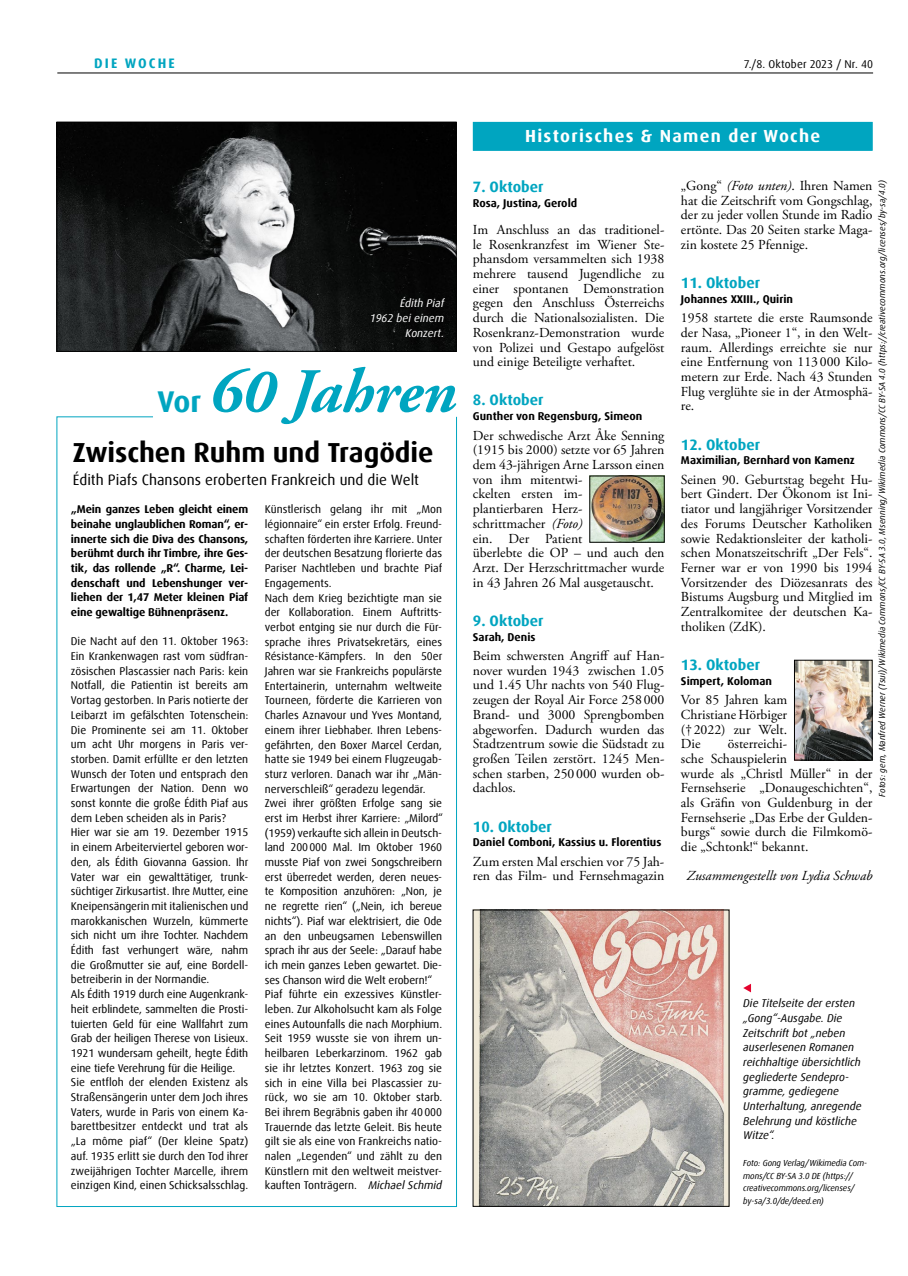
<style>
.page{position:relative;width:908px;height:1276px;background:#fff}
.page>*{position:absolute;margin:0;border:0;box-sizing:border-box;transform-origin:0 0}
.t1{font:italic 700 62.5px "Adobe Garamond Pro";color:#00a5c0}
.t2{font:700 27.5px "Dax Offc Pro";letter-spacing:-.005em;color:#000}
.t3{font:700 17.5px "Dax Offc Pro";letter-spacing:.075em;color:#fff}
.t4{font:700 15px "Dax Offc Pro";color:#00a5c0}
.t5{font:15px "Dax Offc Pro";color:#000}
.t6{font:13.75px/14.6px "Adobe Garamond Pro";color:#000;text-align:justify}
.t7{font:italic 13.75px "Adobe Garamond Pro";color:#000}
.t8{font:700 13.75px "Dax Offc Pro";letter-spacing:.15em;color:#00a5c0}
.t9{font:11.25px/14.8px "Dax Offc Pro";color:#000}
.t10{font:700 11.25px/14.8px "Dax Offc Pro";color:#000;text-align:justify}
.t11{font:italic 11.25px/14.8px "Dax Offc Pro";color:#000}
.t12{font:italic 11.25px/14.8px "Dax Offc Pro";color:#fff;text-align:right}
.t13{font:italic 8.75px/12.5px "Dax Offc Pro";letter-spacing:-.01em;color:#000}
.s1{font-family:"Dax Offc Pro";font-style:normal;font-size:30px}
.s2{font-style:italic}
</style>
<div class="page">
<svg style="left:56px;top:416px;width:401px;height:791px"></svg>
<img style="left:59px;top:124px;width:395px;height:225px">
<div style="left:57px;top:122px;width:399px;height:229px;border:1px solid #000"></div>
<img style="left:474px;top:912px;width:253px;height:292px">
<svg style="left:743px;top:984px;width:7px;height:8px"></svg>
<img style="left:591px;top:478px;width:71px;height:62px">
<img style="left:796px;top:662px;width:73px;height:96px">
<div style="left:794px;top:660px;width:77px;height:100px;border:1px solid #000"></div>
<div style="left:472px;top:122px;width:400px;height:29px;background:#00a5c0"></div>
<hr style="left:57px;top:73px;width:815px;height:1px;background:#000">
<p class="t8" style="left:94px;top:54px;width:82px">DIE WOCHE</p>
<p class="t9" style="left:743px;top:56px;width:131px">7./8. Oktober 2023 / Nr. 40</p>
<p class="t12" style="left:369px;top:296px;width:76px">Édith Piaf<br>1962 bei einem<br>Konzert.</p>
<h1 class="t1" style="left:157px;top:356px;width:300px"><span class="s1">Vor</span> 60 Jahren</h1>
<h2 class="t2" style="left:73px;top:435px;width:362px">Zwischen Ruhm und Tragödie</h2>
<h3 class="t5" style="left:73px;top:470px;width:347px">Édith Piafs Chansons eroberten Frankreich und die Welt</h3>
<p class="t10" style="left:71px;top:502px;width:179px">„Mein ganzes Leben gleicht einem beinahe unglaublichen Roman“, er&shy;innerte sich die Diva des Chansons, berühmt durch ihr Timbre, ihre Ges&shy;tik, das rollende „R“. Charme, Lei&shy;denschaft und Lebenshunger ver&shy;liehen der 1,47 Meter kleinen Piaf eine gewaltige Bühnenpräsenz.</p>
<p class="t9" style="left:71px;top:634px;width:179px">Die Nacht auf den 11. Oktober 1963:<br>Ein Krankenwagen rast vom südfran&shy;zösischen Plascassier nach Paris: kein Notfall, die Patientin ist bereits am Vortag gestorben. In Paris notierte der Leibarzt im gefälschten Totenschein:<br>Die Prominente sei am 11. Oktober um acht Uhr morgens in Paris ver&shy;storben. Damit erfüllte er den letzten Wunsch der Toten und entsprach den Erwartungen der Nation. Denn wo sonst konnte die große Édith Piaf aus dem Leben scheiden als in Paris?<br>Hier war sie am 19. Dezember 1915 in einem Arbeiterviertel geboren wor&shy;den, als Édith Giovanna Gassion. Ihr Vater war ein gewalttätiger, trunk&shy;süchtiger Zirkusartist. Ihre Mutter, eine Kneipensängerin mit italienischen und marokkanischen Wurzeln, kümmerte sich nicht um ihre Tochter. Nachdem Édith fast verhungert wäre, nahm die Großmutter sie auf, eine Bordell&shy;betreiberin in der Normandie.<br>Als Édith 1919 durch eine Augenkrank&shy;heit erblindete, sammelten die Prosti&shy;tuierten Geld für eine Wallfahrt zum Grab der heiligen Therese von Lisieux.<br>1921 wundersam geheilt, hegte Édith eine tiefe Verehrung für die Heilige.<br>Sie entfloh der elenden Existenz als Straßensängerin unter dem Joch ihres Vaters, wurde in Paris von einem Ka&shy;barettbesitzer entdeckt und trat als „La môme piaf“ (Der kleine Spatz) auf. 1935 erlitt sie durch den Tod ihrer zweijährigen Tochter Marcelle, ihrem einzigen Kind, einen Schicksalsschlag.</p>
<p class="t9" style="left:265px;top:502px;width:180px">Künstlerisch gelang ihr mit „Mon légionnaire“ ein erster Erfolg. Freund&shy;schaften förderten ihre Karriere. Unter der deutschen Besatzung florierte das Pariser Nachtleben und brachte Piaf Engagements.<br>Nach dem Krieg bezichtigte man sie der Kollaboration. Einem Auftritts&shy;verbot entging sie nur durch die Für&shy;sprache ihres Privatsekretärs, eines Résistance-Kämpfers. In den 50er Jahren war sie Frankreichs populärste Entertainerin, unternahm weltweite Tourneen, förderte die Karrieren von Charles Aznavour und Yves Montand, einem ihrer Liebhaber. Ihren Lebens&shy;gefährten, den Boxer Marcel Cerdan, hatte sie 1949 bei einem Flugzeugab&shy;sturz verloren. Danach war ihr „Män&shy;nerverschleiß“ geradezu legendär.<br>Zwei ihrer größten Erfolge sang sie erst im Herbst ihrer Karriere: „Milord“ (1959) verkaufte sich allein in Deutsch&shy;land 200000 Mal. Im Oktober 1960 musste Piaf von zwei Songschreibern erst überredet werden, deren neues&shy;te Komposition anzuhören: „Non, je ne regrette rien“ („Nein, ich bereue nichts“). Piaf war elektrisiert, die Ode an den unbeugsamen Lebenswillen sprach ihr aus der Seele: „Darauf habe ich mein ganzes Leben gewartet. Die&shy;ses Chanson wird die Welt erobern!“ Piaf führte ein exzessives Künstler&shy;leben. Zur Alkoholsucht kam als Folge eines Autounfalls die nach Morphium.<br>Seit 1959 wusste sie von ihrem un&shy;heilbaren Leberkarzinom. 1962 gab sie ihr letztes Konzert. 1963 zog sie sich in eine Villa bei Plascassier zu&shy;rück, wo sie am 10. Oktober starb.<br>Bei ihrem Begräbnis gaben ihr 40000<br>Trauernde das letzte Geleit. Bis heute gilt sie als eine von Frankreichs natio&shy;nalen „Legenden“ und zählt zu den Künstlern mit den weltweit meistver&shy;kauften Tonträgern. <span class="s2">Michael Schmid</span></p>
<h3 class="t3" style="left:525px;top:124px;width:297px">Historisches &amp; Namen der Woche</h3>
<h3 class="t4" style="left:472px;top:177px;width:72px">7. Oktober</h3>
<p class="t10" style="left:472px;top:195px;width:106px">Rosa, Justina, Gerold</p>
<p class="t6" style="left:472px;top:223px;width:193px">Im Anschluss an das traditionel&shy;le Rosenkranzfest im Wiener Ste&shy;phansdom versammelten sich 1938 mehrere tausend Jugendliche zu einer spontanen Demonstration gegen den Anschluss Österreichs durch die Nationalsozialisten. Die Rosenkranz-Demonstration wurde von Polizei und Gestapo aufgelöst und einige Beteiligte verhaftet.</p>
<h3 class="t4" style="left:472px;top:390px;width:72px">8. Oktober</h3>
<p class="t10" style="left:472px;top:409px;width:171px">Gunther von Regensburg, Simeon</p>
<p class="t6" style="left:472px;top:428px;width:193px;text-align:left">Der schwedische Arzt Åke Senning (1915 bis 2000) setzte vor 65 Jahren dem 43-jährigen Arne Larsson einen von ihm mitentwi-<br>ckelten ersten im-<br>plantierbaren Herz-<br>schrittmacher <span class="s2">(Foto)<br></span>ein. Der Patient<br>überlebte die OP – und auch den<br>Arzt. Der Herzschrittmacher wurde in 43 Jahren 26 Mal ausgetauscht.</p>
<h3 class="t4" style="left:472px;top:611px;width:72px">9. Oktober</h3>
<p class="t10" style="left:472px;top:629px;width:64px">Sarah, Denis</p>
<p class="t6" style="left:472px;top:649px;width:193px">Beim schwersten Angriff auf Han&shy;nover wurden 1943 zwischen 1.05 und 1.45 Uhr nachts von 540 Flug&shy;zeugen der Royal Air Force 258000<br>Brand- und 3000 Sprengbomben abgeworfen. Dadurch wurden das Stadtzentrum sowie die Südstadt zu großen Teilen zerstört. 1245 Men&shy;schen starben, 250 000 wurden ob&shy;dachlos.</p>
<h3 class="t4" style="left:472px;top:816px;width:81px">10. Oktober</h3>
<p class="t10" style="left:472px;top:835px;width:190px">Daniel Comboni, Kassius u. Florentius</p>
<p class="t6" style="left:472px;top:854px;width:193px">Zum ersten Mal erschien vor 75 Jah&shy;ren das Film- und Fernsehmagazin</p>
<p class="t6" style="left:680px;top:179px;width:193px">„Gong“ <span class="s2">(Foto unten)</span>. Ihren Namen hat die Zeitschrift vom Gongschlag, der zu jeder vollen Stunde im Radio ertönte. Das 20 Seiten starke Maga&shy;zin kostete 25 Pfennige.</p>
<h3 class="t4" style="left:680px;top:273px;width:81px">11. Oktober</h3>
<p class="t10" style="left:680px;top:291px;width:114px">Johannes XXIII., Quirin</p>
<p class="t6" style="left:680px;top:311px;width:193px">1958 startete die erste Raumsonde der Nasa, „Pioneer 1“, in den Welt&shy;raum. Allerdings erreichte sie nur eine Entfernung von 113 000 Kilo&shy;metern zur Erde. Nach 43 Stunden Flug verglühte sie in der Atmosphä&shy;re.</p>
<h3 class="t4" style="left:680px;top:435px;width:81px">12. Oktober</h3>
<p class="t10" style="left:680px;top:453px;width:175px">Maximilian, Bernhard von Kamenz</p>
<p class="t6" style="left:680px;top:472px;width:193px">Seinen 90. Geburtstag begeht Hu&shy;bert Gindert. Der Ökonom ist Ini&shy;tiator und langjähriger Vorsitzender des Forums Deutscher Katholiken sowie Redaktionsleiter der katholi&shy;schen Monatszeitschrift „Der Fels“.<br>Ferner war er von 1990 bis 1994<br>Vorsitzender des Diözesanrats des Bistums Augsburg und Mitglied im Zentralkomitee der deutschen Ka&shy;tholiken (ZdK).</p>
<h3 class="t4" style="left:680px;top:655px;width:81px">13. Oktober</h3>
<p class="t10" style="left:680px;top:673px;width:92px">Simpert, Koloman</p>
<p class="t6" style="left:680px;top:693px;width:108px">Vor 85 Jahren kam Christiane Hörbiger (†2022) zur Welt.<br>Die</p>
<p class="t13" style="left:875px;top:796px;width:618px;rotate:-90deg">Fotos: gem, Manfred Werner (Tsui)/Wikimedia Commons/CC BY-SA 3.0, Msenning/Wikimedia Commons/CC BY-SA 4.0 (https://creativecommons.org/licenses/by-sa/4.0)</p>
<p class="t6" style="left:680px;top:737px;width:193px;text-align:left;text-indent:47px">österreichi-<br>sche Schauspielerin<br>wurde als „Christl Müller“ in der<br>Fernsehserie „Donaugeschichten“, als Gräfin von Guldenburg in der<br>Fernsehserie „Das Erbe der Gulden&shy;burgs“ sowie durch die Filmkomö&shy;die „Schtonk!“ bekannt.</p>
<p class="t7" style="left:686px;top:868px;width:187px">Zusammengestellt von Lydia Schwab</p>
<p class="t11" style="left:743px;top:996px;width:120px">Die Titelseite der ersten „Gong“-Ausgabe. Die<br>Zeitschrift bot „neben auserlesenen Romanen reichhaltige übersichtlich gegliederte Sendepro&shy;gramme, gediegene<br>Unterhaltung, anregende<br>Belehrung und köstliche<br>Witze“.</p>
<p class="t13" style="left:743px;top:1157px;width:125px">Foto: Gong Verlag/Wikimedia Com&shy;mons/CC BY-SA 3.0 DE (https:// creativecommons.org/licenses/ by-sa/3.0/de/deed.en)</p>
</div>
